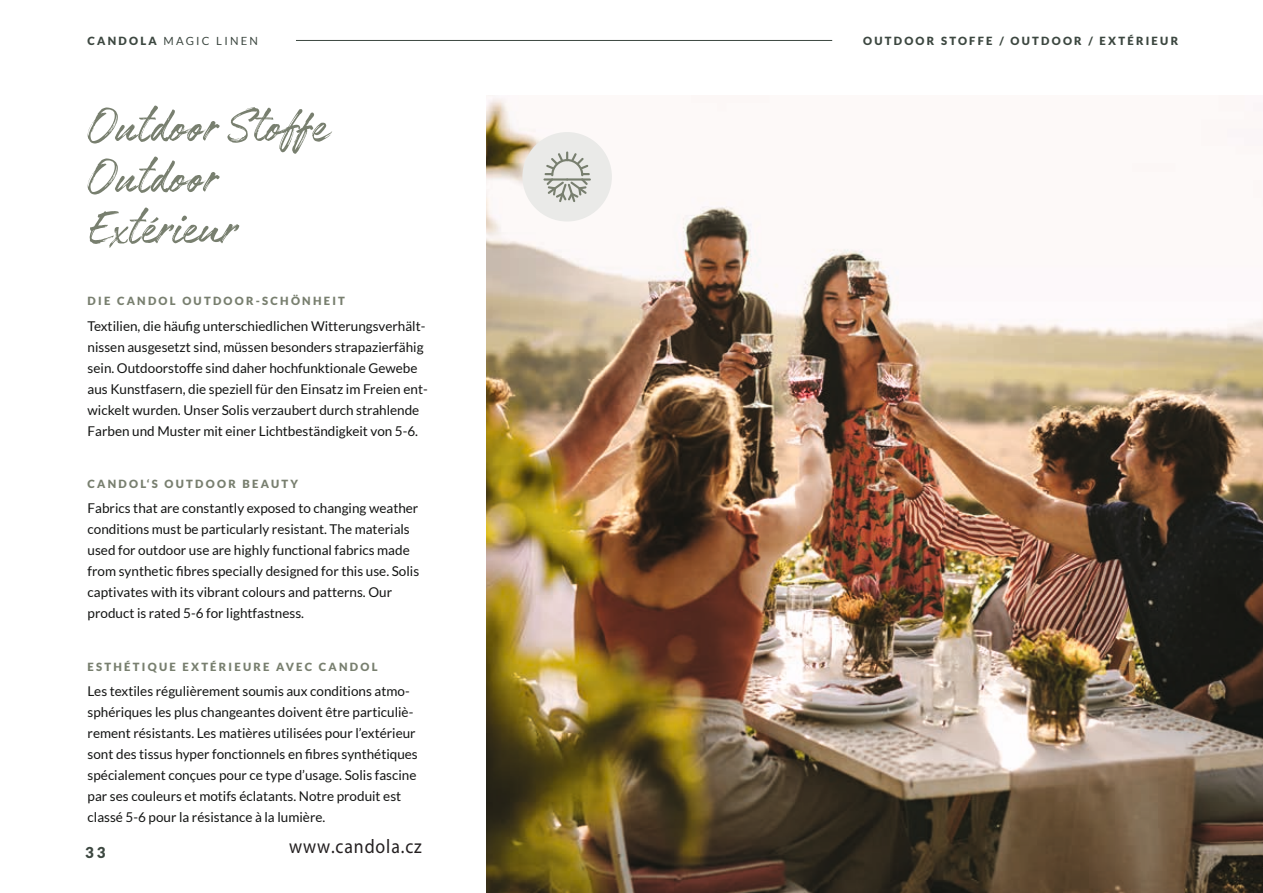
<style>
.page{position:relative;width:1263px;height:893px;background:#fff}
.page>*{position:absolute;margin:0;border:0;box-sizing:border-box;transform-origin:0 0}
.t1{font:54px/51px "Authenia";color:#787f6f}
.t2{font:19.8px "Advent Pro";letter-spacing:.05em;color:#231f20;scale:.9 1}
.t3{font:900 15px "Lato";color:#3c4740}
.t4{font:13.5px/21px "Lato";color:#131413}
.t5{font:900 11.25px "Lato";letter-spacing:.2em;color:#787f6f}
.t6{font:900 11.25px "Lato";letter-spacing:.2em;color:#3c4740}
.t7{font:11.25px "Lato";letter-spacing:.2em;color:#3c4740}
.s1{font-weight:900}
</style>
<div class="page">
<img style="left:486px;top:98px;width:777px;height:795px">
<div style="left:522px;top:132px;width:90px;height:89px;background:#eaeae8;border-radius:50%"></div>
<hr style="left:543px;top:178px;width:25px;height:3px;background:#787f6f">
<hr style="left:566px;top:178px;width:25px;height:3px;background:#787f6f">
<svg style="left:544px;top:151px;width:46px;height:51px"></svg>
<hr style="left:296px;top:40px;width:536px;height:1px;background:#3c4740">
<p class="t7" style="left:88px;top:34px;width:172px"><span class="s1">CANDOLA</span> MAGIC LINEN</p>
<p class="t6" style="left:863px;top:34px;width:317px">OUTDOOR STOFFE / OUTDOOR / EXTÉRIEUR</p>
<h1 class="t1" style="left:88px;top:107px;width:241px">Outdoor Stoffe<br>Outdoor<br>Extérieur</h1>
<p class="t5" style="left:88px;top:295px;width:259px">DIE CANDOL OUTDOOR-SCHÖNHEIT</p>
<p class="t4" style="left:88px;top:315px;width:342px">Textilien, die häufig unterschiedlichen Witterungsverhält&shy;nissen ausgesetzt sind, müssen besonders strapazierfähig sein. Outdoorstoffe sind daher hochfunktionale Gewebe aus Kunstfasern, die speziell für den Einsatz im Freien ent&shy;wickelt wurden. Unser Solis verzaubert durch strahlende Farben und Muster mit einer Lichtbeständigkeit von 5-6.</p>
<p class="t5" style="left:88px;top:477px;width:212px">CANDOL‘S OUTDOOR BEAUTY</p>
<p class="t4" style="left:88px;top:497px;width:333px">Fabrics that are constantly exposed to changing weather conditions must be particularly resistant. The materials used for outdoor use are highly functional fabrics made from synthetic fibres specially designed for this use. Solis captivates with its vibrant colours and patterns. Our product is rated 5-6 for lightfastness.</p>
<p class="t5" style="left:88px;top:660px;width:291px">ESTHÉTIQUE EXTÉRIEURE AVEC CANDOL</p>
<p class="t4" style="left:88px;top:681px;width:332px">Les textiles régulièrement soumis aux conditions atmo&shy;sphériques les plus changeantes doivent être particuliè&shy;rement résistants. Les matières utilisées pour l’extérieur sont des tissus hyper fonctionnels en fibres synthétiques spécialement conçues pour ce type d’usage. Solis fascine par ses couleurs et motifs éclatants. Notre produit est classé 5-6 pour la résistance à la lumière.</p>
<p class="t3" style="left:85px;top:844px;width:22px">33</p>
<h2 class="t2" style="left:289px;top:834px;width:149px">www.candola.cz</h2>
</div>
